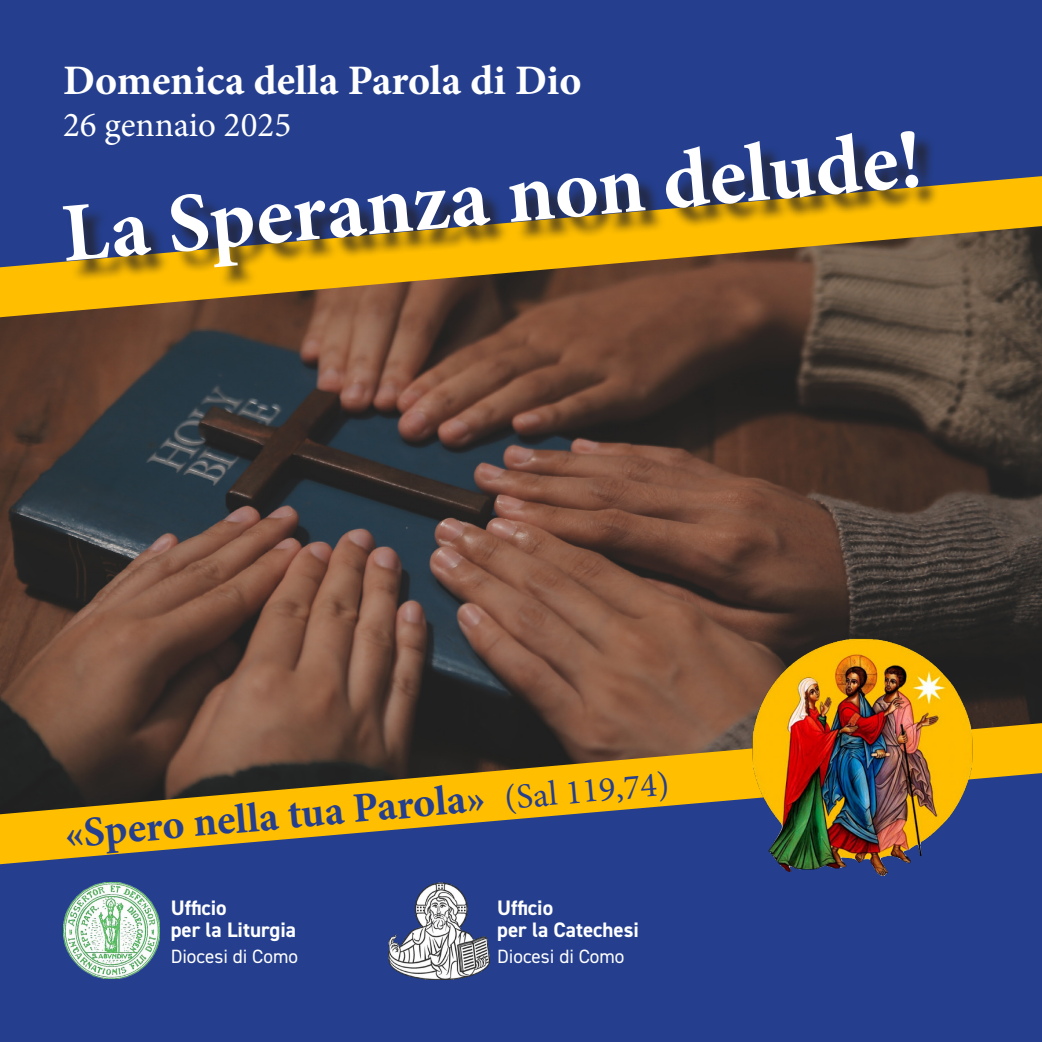
<style>
.page{position:relative;width:1042px;height:1042px;background:#fff}
.page>*{position:absolute;margin:0;border:0;box-sizing:border-box;transform-origin:0 0}
.t1{font:700 84px "Minion Pro";color:#fff}
.t2{font:700 42px "Minion Pro";color:#253f8e}
.t3{font:700 42px "Minion Pro";color:#fff}
.t4{font:35px "Minion Pro";color:#fff}
.t5{font:700 21px/22.8px "DIN2014";color:#fff}
.t6{font:19.25px "DIN2014";color:#fff}
.s1{font-weight:400;font-size:35px}
</style>
<div class="page">
<img style="left:0;top:317px;width:1042px;height:406px">
<div style="left:0;top:0;width:1042px;height:176px;background:#253f8e"></div>
<div style="left:0;top:864px;width:1042px;height:178px;background:#253f8e"></div>
<svg style="left:0;top:176px;width:1042px;height:141px;background:#806339"></svg>
<svg style="left:0;top:723px;width:1042px;height:141px;background:#806937"></svg>
<div style="left:66px;top:134px;width:874px;height:155px;background:#231f20;opacity:.75"></div>
<img style="left:742px;top:634px;width:240px;height:242px">
<img style="left:63px;top:882px;width:96px;height:97px">
<img style="left:389px;top:882px;width:100px;height:97px">
<p class="t3" style="left:63px;top:51px;width:520px">Domenica della Parola di Dio</p>
<p class="t4" style="left:63px;top:101px;width:230px">26 gennaio 2025</p>
<p class="t1" style="left:57px;top:175px;width:864px;rotate:-5deg">La Speranza non delude!</p>
<p class="t2" style="left:62px;top:805px;width:608px;rotate:-5deg">«Spero nella tua Parola» <span class="s1">(Sal 119,74)</span></p>
<p class="t5" style="left:171px;top:896px;width:127px">Ufficio<br>per la Liturgia</p>
<p class="t6" style="left:171px;top:944px;width:129px">Diocesi di Como</p>
<p class="t5" style="left:497px;top:896px;width:143px">Ufficio<br>per la Catechesi</p>
<p class="t6" style="left:497px;top:944px;width:129px">Diocesi di Como</p>
</div>
